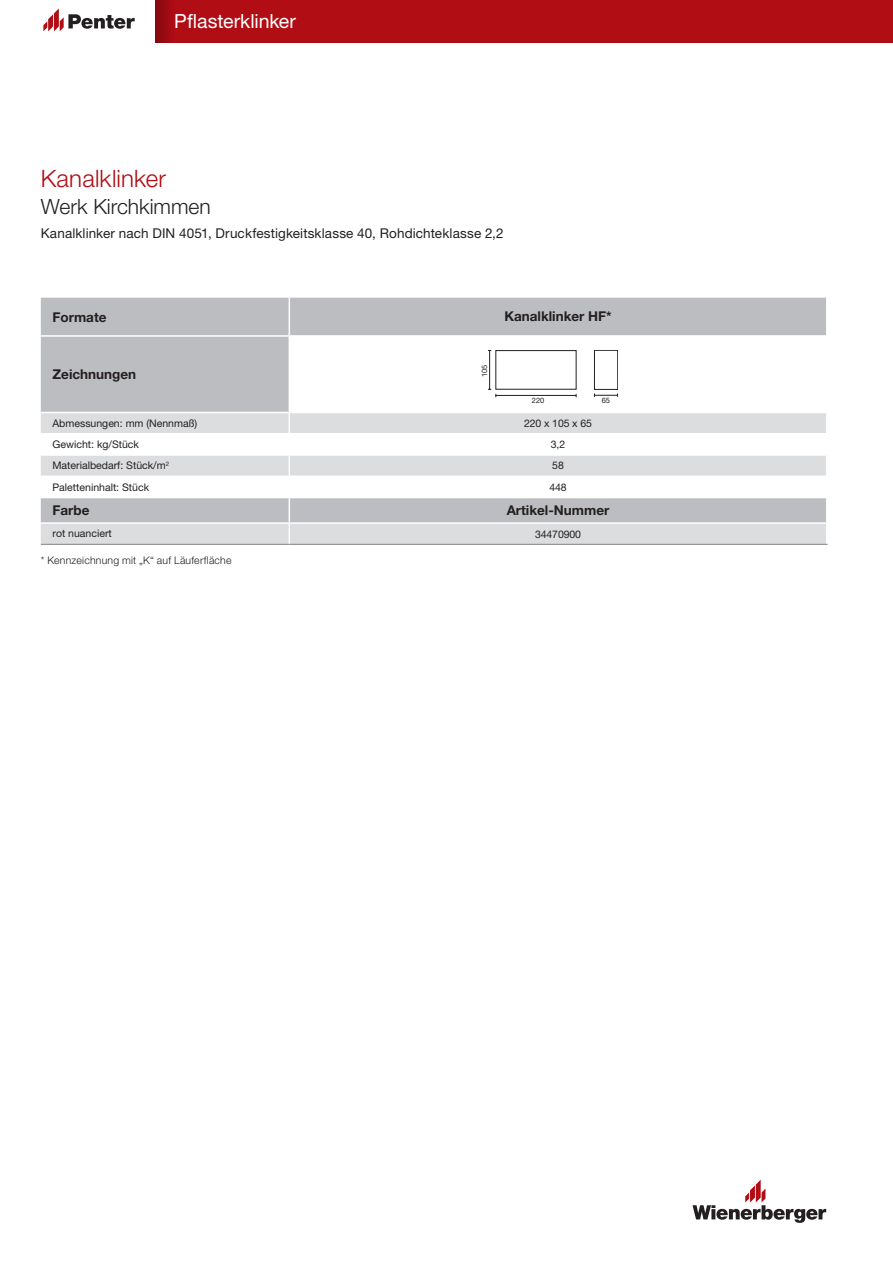
<style>
.page{position:relative;width:893px;height:1263px;background:#fff}
.page>*{position:absolute;margin:0;border:0;box-sizing:border-box;transform-origin:0 0}
.t1{font:300 24px "Helvetica Neue LT Pro";letter-spacing:.005em;color:#b00d15}
.t2{font:300 21px "Helvetica Neue LT Pro";color:#231f20}
.t3{font:19.5px "Helvetica Neue LT Pro";color:#fff}
.t4{font:13.5px "Helvetica Neue LT Pro";letter-spacing:.01em;color:#231f20}
.t5{font:700 13.5px "Helvetica Neue LT Pro";color:#231f20}
.t6{font:10.5px "Helvetica Neue LT Pro";color:#231f20}
.t7{font:300 10.5px "Helvetica Neue LT Pro";letter-spacing:.02em;color:#231f20}
.t8{font:7.5px "Helvetica Neue";color:#231f20}
</style>
<div class="page">
<div style="left:155px;top:0;width:738px;height:43px;background:#b00d15"></div>
<svg style="left:43px;top:9px;width:92px;height:22px"></svg>
<svg style="left:155px;top:0;width:15px;height:43px"></svg>
<svg style="left:692px;top:1180px;width:134px;height:43px"></svg>
<div style="left:41px;top:298px;width:785px;height:37px;background:#bcbdc0"></div>
<div style="left:41px;top:337px;width:248px;height:75px;background:#bcbdc0"></div>
<hr style="left:289px;top:298px;width:1px;height:37px;background:#fff">
<svg style="left:41px;top:413px;width:787px;height:131px"></svg>
<hr style="left:41px;top:544px;width:248px;height:1px;background:#808285">
<hr style="left:289px;top:544px;width:539px;height:1px;background:#808285">
<svg style="left:488px;top:350px;width:130px;height:48px"></svg>
<h3 class="t3" style="left:174px;top:10px;width:123px">Pflasterklinker</h3>
<h1 class="t1" style="left:41px;top:164px;width:127px">Kanalklinker</h1>
<h2 class="t2" style="left:41px;top:194px;width:171px">Werk Kirchkimmen</h2>
<p class="t4" style="left:41px;top:225px;width:464px">Kanalklinker nach DIN 4051, Druckfestigkeitsklasse 40, Rohdichteklasse 2,2</p>
<p class="t5" style="left:53px;top:308px;width:55px">Formate</p>
<p class="t5" style="left:504px;top:308px;width:109px">Kanalklinker HF*</p>
<p class="t5" style="left:53px;top:366px;width:85px">Zeichnungen</p>
<p class="t8" style="left:480px;top:377px;width:14px;rotate:-90deg">105</p>
<p class="t8" style="left:532px;top:396px;width:14px">220</p>
<p class="t8" style="left:602px;top:396px;width:10px">65</p>
<p class="t6" style="left:53px;top:417px;width:146px">Abmessungen: mm (Nennmaß)</p>
<p class="t6" style="left:524px;top:417px;width:69px">220 x 105 x 65</p>
<p class="t6" style="left:53px;top:438px;width:88px">Gewicht: kg/Stück</p>
<p class="t6" style="left:551px;top:438px;width:16px">3,2</p>
<p class="t6" style="left:53px;top:459px;width:118px">Materialbedarf: Stück/m<sup>2</sup></p>
<p class="t6" style="left:552px;top:459px;width:13px">58</p>
<p class="t6" style="left:53px;top:481px;width:98px">Paletteninhalt: Stück</p>
<p class="t6" style="left:549px;top:481px;width:19px">448</p>
<p class="t5" style="left:53px;top:502px;width:39px">Farbe</p>
<p class="t5" style="left:507px;top:502px;width:104px">Artikel-Nummer</p>
<p class="t6" style="left:53px;top:527px;width:61px">rot nuanciert</p>
<p class="t6" style="left:535px;top:528px;width:47px">34470900</p>
<p class="t7" style="left:41px;top:554px;width:192px">* Kennzeichnung mit „K“ auf Läuferfläche</p>
</div>
